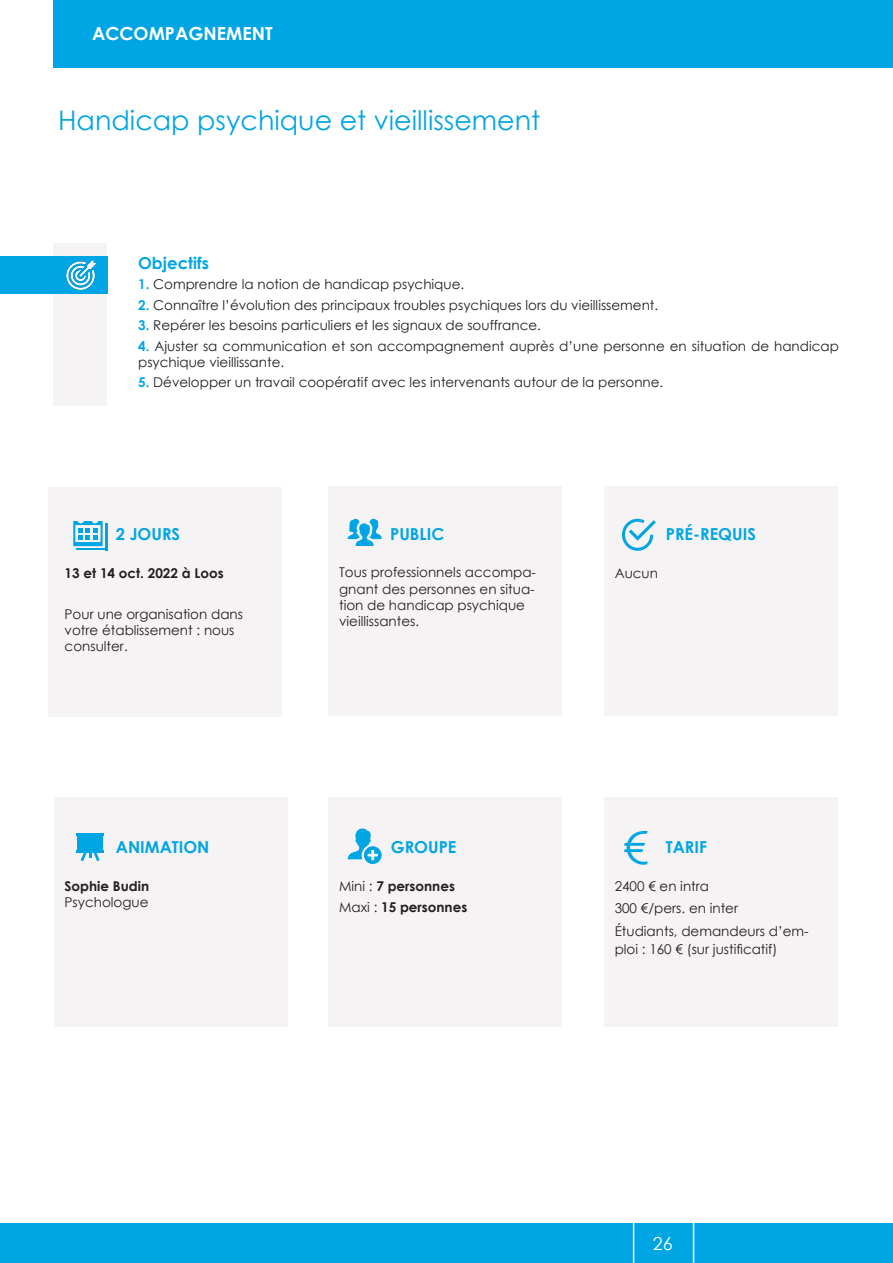
<style>
.page{position:relative;width:893px;height:1263px;background:#fff}
.page>*{position:absolute;margin:0;border:0;box-sizing:border-box;transform-origin:0 0}
.Som_niv_2_conduite{font:45px "Century Gothic";color:#00a5e4}
.Som_niv_2_conduite-2{font:27px "Century Gothic";color:#00a5e4}
.Som_niv_2_conduite-3{font:700 18px "Century Gothic";color:#fff}
.t1{font:18px "Century Gothic";color:#fff}
.Som_niv_2_conduite-4{font:700 16.5px "Century Gothic";color:#00a5e4}
.Som_niv_2_conduite-5{font:13.5px/16.2px "Century Gothic";color:#231f20}
.Som_niv_2_conduite-6{font:700 13.5px/16.2px "Century Gothic";color:#231f20}
.s1{font-weight:700;color:#00a5e4}
.s2{font-weight:400}
</style>
<div class="page">
<div style="left:0;top:1224px;width:893px;height:39px;background:#00a5e4"></div>
<hr style="left:633px;top:1215px;width:1px;height:48px;background:#fff">
<hr style="left:693px;top:1219px;width:1px;height:44px;background:#fff">
<div style="left:54px;top:0;width:839px;height:67px;background:#00a5e4"></div>
<div style="left:54px;top:243px;width:53px;height:162px;background:#f6f3f4"></div>
<div style="left:0;top:256px;width:107px;height:38px;background:#00a5e4"></div>
<img style="left:66px;top:260px;width:30px;height:30px">
<div style="left:328px;top:486px;width:234px;height:230px;background:#f6f3f4"></div>
<div style="left:604px;top:486px;width:234px;height:230px;background:#f6f3f4"></div>
<div style="left:54px;top:797px;width:234px;height:229px;background:#f6f3f4"></div>
<div style="left:328px;top:797px;width:234px;height:229px;background:#f6f3f4"></div>
<div style="left:604px;top:797px;width:234px;height:229px;background:#f6f3f4"></div>
<div style="left:48px;top:487px;width:234px;height:230px;background:#f6f3f4"></div>
<svg style="left:348px;top:518px;width:34px;height:28px"></svg>
<hr style="left:76px;top:833px;width:28px;height:3px;background:#00a5e4">
<hr style="left:76px;top:850px;width:28px;height:2px;background:#00a5e4">
<div style="left:78px;top:835px;width:25px;height:15px;background:#00a5e4"></div>
<svg style="left:81px;top:852px;width:19px;height:9px"></svg>
<svg style="left:622px;top:518px;width:34px;height:33px"></svg>
<svg style="left:347px;top:828px;width:35px;height:36px"></svg>
<hr style="left:105px;top:523px;width:2px;height:27px;background:#00a5e4">
<hr style="left:76px;top:548px;width:31px;height:2px;background:#00a5e4">
<svg style="left:73px;top:521px;width:30px;height:25px"></svg>
<p class="Som_niv_2_conduite-3" style="left:92px;top:20px;width:182px">ACCOMPAGNEMENT</p>
<p class="Som_niv_2_conduite-2" style="left:58px;top:101px;width:484px">Handicap psychique et vieillissement</p>
<p class="Som_niv_2_conduite-4" style="left:138px;top:250px;width:72px">Objectifs</p>
<p class="Som_niv_2_conduite-5" style="left:138px;top:276px;width:328px"><span class="s1">1.</span> Comprendre la notion de handicap psychique.</p>
<p class="Som_niv_2_conduite-5" style="left:138px;top:296px;width:522px"><span class="s1">2.</span> Connaître l’évolution des principaux troubles psychiques lors du vieillissement.</p>
<p class="Som_niv_2_conduite-5" style="left:138px;top:317px;width:404px"><span class="s1">3.</span> Repérer les besoins particuliers et les signaux de souffrance.</p>
<p class="Som_niv_2_conduite-5" style="left:138px;top:337px;width:702px"><span class="s1">4.</span> Ajuster sa communication et son accompagnement auprès d’une personne en situation de handicap psychique vieillissante.</p>
<p class="Som_niv_2_conduite-5" style="left:138px;top:374px;width:527px"><span class="s1">5.</span> Développer un travail coopératif avec les intervenants autour de la personne.</p>
<p class="Som_niv_2_conduite-4" style="left:116px;top:521px;width:66px">2 JOURS</p>
<p class="Som_niv_2_conduite-6" style="left:65px;top:564px;width:161px">13 et 14 oct. 2022 à Loos</p>
<p class="Som_niv_2_conduite-5" style="left:65px;top:605px;width:180px">Pour une organisation dans votre établissement : nous consulter.</p>
<p class="Som_niv_2_conduite-4" style="left:390px;top:521px;width:56px">PUBLIC</p>
<p class="Som_niv_2_conduite-4" style="left:666px;top:521px;width:92px">PRÉ-REQUIS</p>
<p class="Som_niv_2_conduite-5" style="left:339px;top:564px;width:198px">Tous professionnels accompa&shy;gnant des personnes en situa&shy;tion de handicap psychique vieillissantes.</p>
<p class="Som_niv_2_conduite-5" style="left:615px;top:565px;width:45px">Aucun</p>
<p class="Som_niv_2_conduite" style="left:623px;top:816px;width:26px">€</p>
<p class="Som_niv_2_conduite-4" style="left:116px;top:835px;width:95px">ANIMATION</p>
<p class="Som_niv_2_conduite-4" style="left:391px;top:835px;width:67px">GROUPE</p>
<p class="Som_niv_2_conduite-4" style="left:666px;top:835px;width:43px">TARIF</p>
<p class="Som_niv_2_conduite-6" style="left:65px;top:877px;width:86px">Sophie Budin<br><span class="s2">Psychologue</span></p>
<p class="Som_niv_2_conduite-6" style="left:339px;top:877px;width:117px"><span class="s2">Mini :</span> 7 personnes</p>
<p class="Som_niv_2_conduite-6" style="left:339px;top:898px;width:130px"><span class="s2">Maxi :</span> 15 personnes</p>
<p class="Som_niv_2_conduite-5" style="left:615px;top:878px;width:96px">2400 € en intra</p>
<p class="Som_niv_2_conduite-5" style="left:615px;top:900px;width:125px">300 €/pers. en inter</p>
<p class="Som_niv_2_conduite-5" style="left:615px;top:921px;width:196px;line-height:18px">Étudiants, demandeurs d’em&shy;ploi : 160 € (sur justificatif)</p>
<h3 class="t1" style="left:653px;top:1231px;width:21px">26</h3>
</div>
